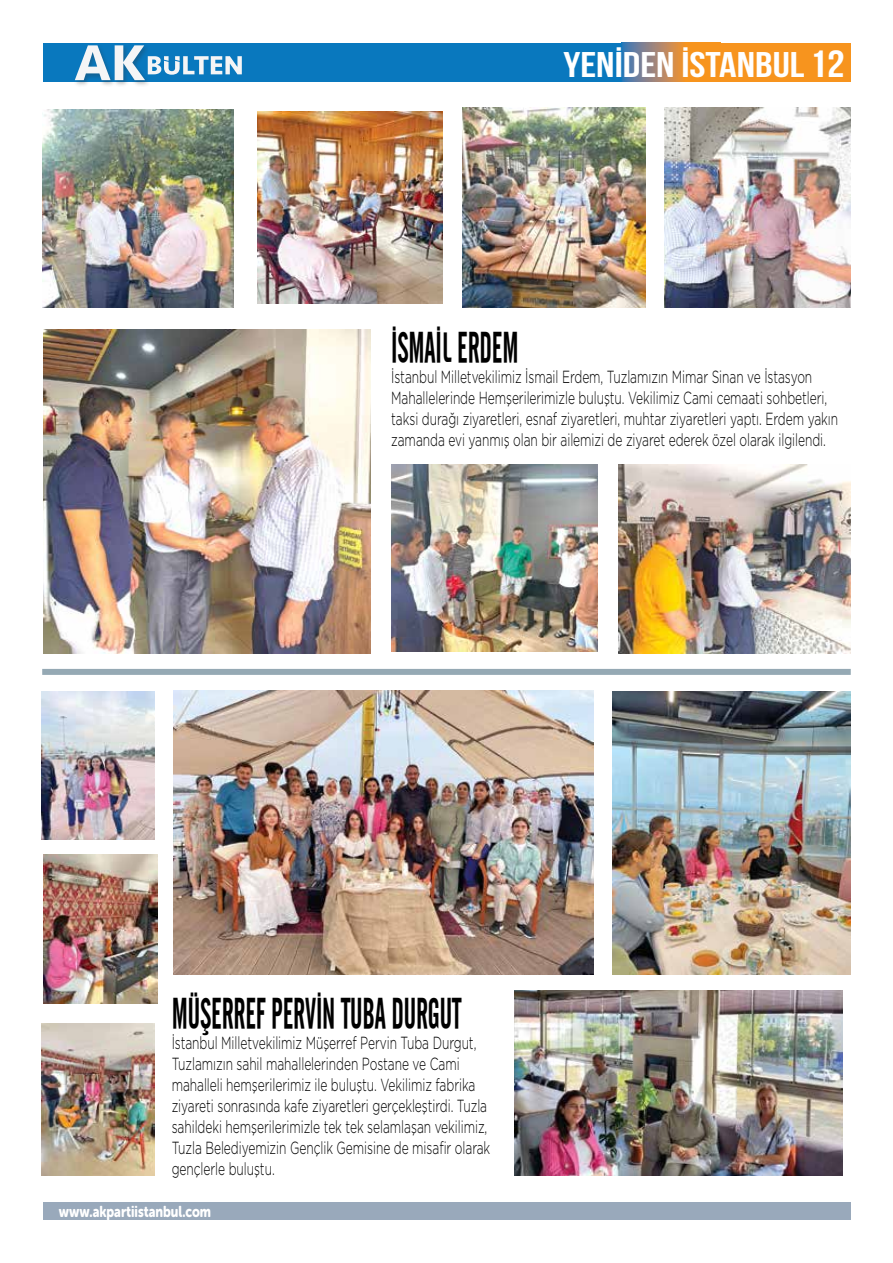
<style>
.page{position:relative;width:893px;height:1263px;background:#fff}
.page>*{position:absolute;margin:0;border:0;box-sizing:border-box;transform-origin:0 0}
.t1{font:42px "Cafeta";letter-spacing:-.005em;color:#000;scale:.69 1}
.t2{font:700 35.7px "Bebas Neue";color:#fff;scale:1.21 1}
.t3{font:300 17.55px/21px "Gotham";letter-spacing:-.005em;color:#000;scale:.69 1}
.t4{font:15.6px "Museo Sans Rounded 900";color:#fff;scale:.8 1}
.s1{font-size:37.95px}
</style>
<div class="page">
<div style="left:43px;top:1203px;width:808px;height:17px;background:#99a9bb"></div>
<div style="left:43px;top:43px;width:807px;height:39px;background:#0978be"></div>
<div style="left:686px;top:43px;width:165px;height:39px;background:#f7941e"></div>
<svg style="left:622px;top:43px;width:64px;height:39px;background:#9a8477"></svg>
<img style="left:75px;top:80px;width:73px;height:5px">
<svg style="left:75px;top:45px;width:167px;height:35px"></svg>
<div style="left:42px;top:669px;width:809px;height:6px;background:#95a9b4"></div>
<img style="left:44px;top:329px;width:327px;height:324px">
<img style="left:391px;top:464px;width:207px;height:187px">
<img style="left:618px;top:464px;width:232px;height:189px">
<img style="left:462px;top:108px;width:183px;height:199px">
<img style="left:665px;top:108px;width:186px;height:199px">
<img style="left:43px;top:109px;width:191px;height:198px">
<img style="left:258px;top:111px;width:185px;height:193px">
<img style="left:41px;top:691px;width:114px;height:149px">
<img style="left:44px;top:855px;width:113px;height:149px">
<img style="left:41px;top:1024px;width:114px;height:151px">
<img style="left:514px;top:990px;width:328px;height:185px">
<img style="left:173px;top:690px;width:421px;height:285px">
<img style="left:613px;top:691px;width:238px;height:284px">
<h2 class="t2" style="left:563px;top:45px;width:234px">YENİDEN İSTANBUL<span class="s1">12</span></h2>
<h1 class="t1" style="left:391px;top:324px;width:186px">İSMAİL ERDEM</h1>
<p class="t3" style="left:391px;top:366px;width:649px">İstanbul Milletvekilimiz İsmail Erdem, Tuzlamızın Mimar Sinan ve İstasyon Mahallelerinde Hemşerilerimizle buluştu. Vekilimiz Cami cemaati sohbetleri, taksi durağı ziyaretleri, esnaf ziyaretleri, muhtar ziyaretleri yaptı. Erdem yakın zamanda evi yanmış olan bir ailemizi de ziyaret ederek özel olarak ilgilendi.</p>
<h1 class="t1" style="left:172px;top:990px;width:421px">MÜŞERREF PERVİN TUBA DURGUT</h1>
<p class="t3" style="left:172px;top:1032px;width:463px">İstanbul Milletvekilimiz Müşerref Pervin Tuba Durgut, Tuzlamızın sahil mahallelerinden Postane ve Cami mahalleli hemşerilerimiz ile buluştu. Vekilimiz fabrika ziyareti sonrasında kafe ziyaretleri gerçekleştirdi. Tuzla sahildeki hemşerilerimizle tek tek selamlaşan vekilimiz, Tuzla Belediyemizin Gençlik Gemisine de misafir olarak gençlerle buluştu.</p>
<p class="t4" style="left:59px;top:1202px;width:192px">www.akpartiistanbul.com</p>
</div>
